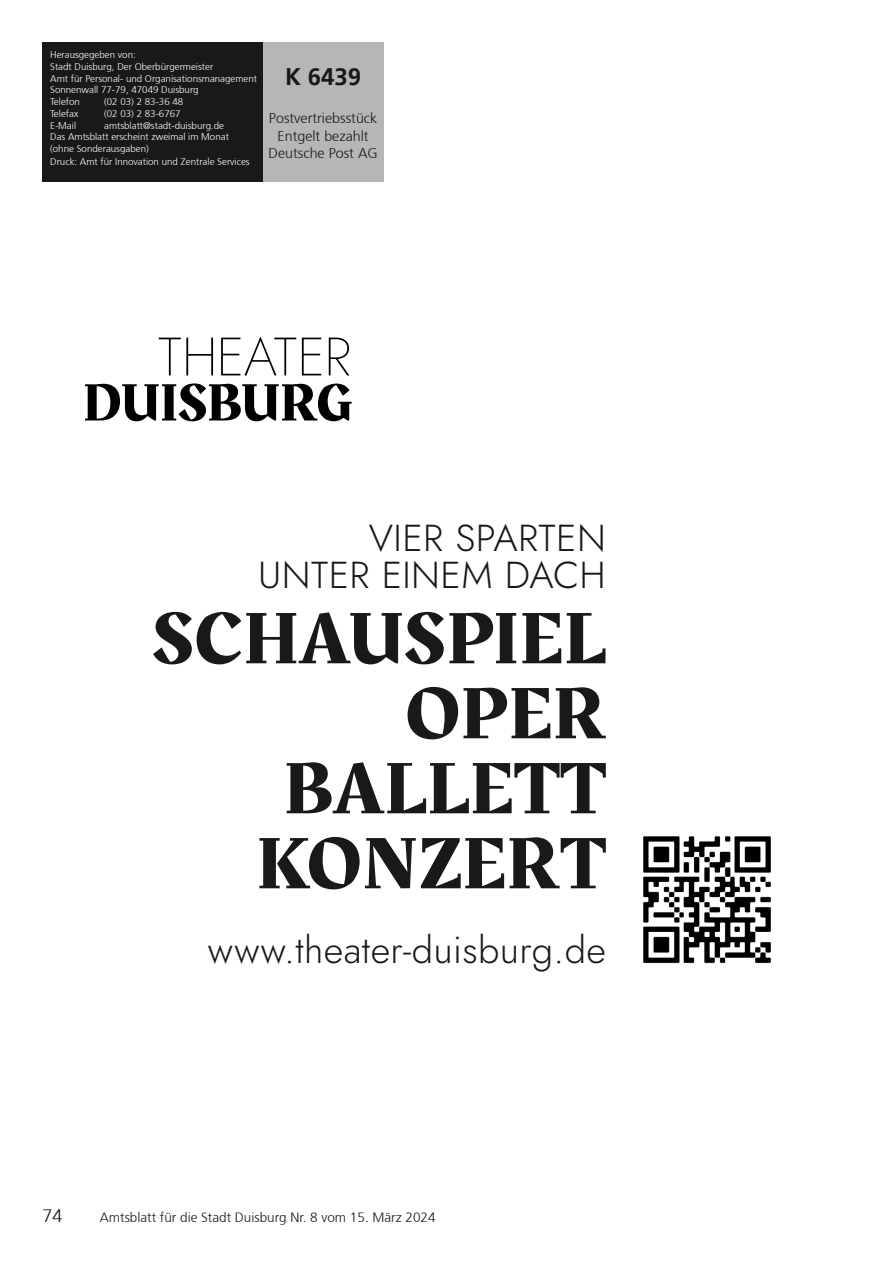
<style>
.page{position:relative;width:893px;height:1263px;background:#fff}
.page>*{position:absolute;margin:0;border:0;box-sizing:border-box;transform-origin:0 0}
.t1{font:75px/75px "Rakkas";letter-spacing:.01em;color:#1b1917;text-align:right}
.t2{font:37.5px/37.5px "Jost";letter-spacing:.01em;color:#1b1917;text-align:right}
.t3{font:700 24px "Frutiger 65";color:#1b1917}
.t4{font:300 18px "Frutiger 45";color:#1b1917}
.t5{font:300 14.25px/17.1px "Frutiger 45";color:#1b1917;text-align:center}
.t6{font:300 13.5px "Frutiger 45";color:#1b1917}
.t7{font:300 9.75px/11.7px "Frutiger 45";color:#fff}
</style>
<div class="page">
<div style="left:43px;top:43px;width:341px;height:139px;background:#b7b6b5"></div>
<div style="left:43px;top:43px;width:220px;height:139px;background:#1b1917"></div>
<img style="left:643px;top:836px;width:128px;height:128px">
<svg style="left:159px;top:338px;width:54px;height:37px"></svg>
<svg style="left:221px;top:336px;width:75px;height:39px"></svg>
<svg style="left:302px;top:338px;width:19px;height:37px"></svg>
<svg style="left:329px;top:338px;width:20px;height:37px"></svg>
<svg style="left:85px;top:383px;width:267px;height:38px"></svg>
<p class="t7" style="left:50px;top:49px;width:208px">Herausgegeben von:<br>Stadt Duisburg, Der Oberbürgermeister<br>Amt für Personal- und Organisationsmanagement<br>Sonnenwall 77-79, 47049 Duisburg<br>Telefon</p>
<p class="t7" style="left:104px;top:96px;width:81px">(02 03) 2 83-36 48</p>
<p class="t7" style="left:50px;top:108px;width:30px">Telefax</p>
<p class="t7" style="left:104px;top:108px;width:78px">(02 03) 2 83-6767</p>
<p class="t7" style="left:50px;top:119px;width:27px">E-Mail</p>
<p class="t7" style="left:50px;top:119px;width:201px;text-indent:54px">amtsblatt@stadt-duisburg.de<br>Das Amtsblatt erscheint zweimal im Monat (ohne Sonderausgaben)<br>Druck: Amt für Innovation und Zentrale Services</p>
<h3 class="t3" style="left:285px;top:62px;width:78px">K 6439</h3>
<h3 class="t5" style="left:269px;top:110px;width:111px">Postvertriebsstück<br>Entgelt bezahlt<br>Deutsche Post AG</h3>
<h2 class="t2" style="left:258px;top:519px;width:349px">VIER SPARTEN<br>UNTER EINEM DACH</h2>
<h1 class="t1" style="left:152px;top:603px;width:456px">SCHAUSPIEL<br>OPER<br>BALLETT<br>KONZERT</h1>
<h2 class="t2" style="left:208px;top:932px;width:400px">www.theater-duisburg.de</h2>
<h3 class="t4" style="left:43px;top:1206px;width:22px">74</h3>
<h3 class="t6" style="left:100px;top:1210px;width:337px">Amtsblatt für die Stadt Duisburg Nr. 8 vom 15. März 2024</h3>
</div>
